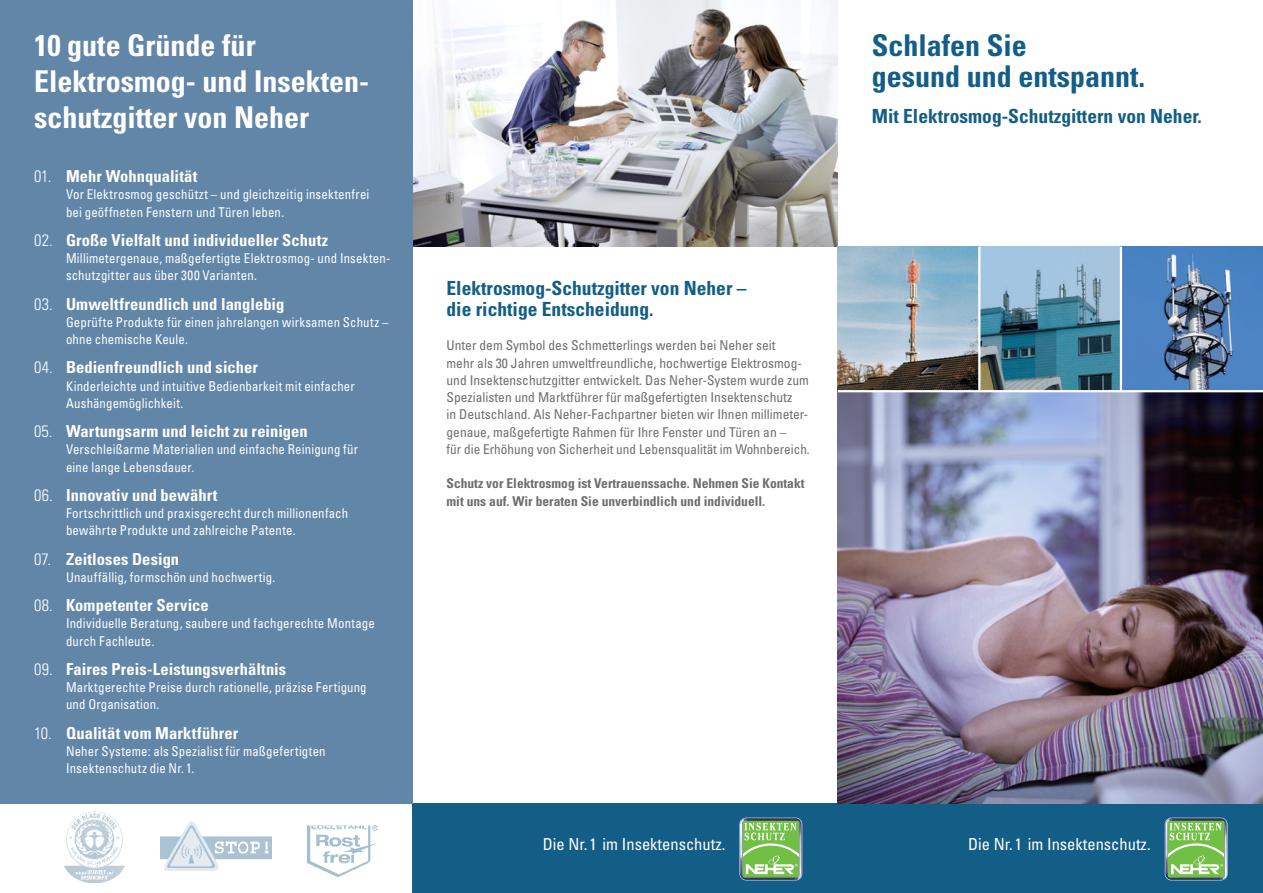
<style>
.page{position:relative;width:1263px;height:893px;background:#fff}
.page>*{position:absolute;margin:0;border:0;box-sizing:border-box;transform-origin:0 0}
.t1{font:700 condensed 30px/36px "Univers LT Std";color:#fff}
.t2{font:700 condensed 30px/31.5px "Univers LT Std";color:#135e86}
.t3{font:700 condensed 19.5px/21px "Univers LT Std";color:#135e86}
.t4{font:700 condensed 16.5px "Univers LT Std";letter-spacing:.005em;color:#fff}
.t5{font:condensed 16.5px "Univers LT Std";color:#fff}
.t6{font:condensed 13.5px/17.2px "Univers LT Std";letter-spacing:.015em;color:#fff;scale:.95 1}
.t7{font:condensed 13.5px/17.2px "Univers LT Std";color:#6c6d70}
.t8{font:700 condensed 13.5px/17.2px "Univers LT Std";color:#6c6d70}
.s1{font-weight:300}
</style>
<div class="page">
<div style="left:838px;top:804px;width:425px;height:89px;background:#135e86"></div>
<svg style="left:1165px;top:818px;width:62px;height:62px;background:#8bbf74"></svg>
<div style="left:412px;top:804px;width:426px;height:89px;background:#135e86"></div>
<svg style="left:740px;top:818px;width:62px;height:62px;background:#8bbe74"></svg>
<img style="left:412px;top:0;width:426px;height:247px">
<div style="left:0;top:0;width:412px;height:804px;background:#6286a8"></div>
<img style="left:838px;top:392px;width:425px;height:412px">
<img style="left:980px;top:247px;width:140px;height:143px">
<svg style="left:838px;top:247px;width:140px;height:143px;background:#92a4b0"></svg>
<img style="left:161px;top:822px;width:111px;height:48px">
<img style="left:308px;top:825px;width:69px;height:53px">
<img style="left:64px;top:811px;width:61px;height:71px">
<svg style="left:1122px;top:247px;width:141px;height:143px;background:#537eb1"></svg>
<h1 class="t1" style="left:34px;top:27px;width:336px">10 gute Gründe für<br>Elektrosmog- und Insekten&shy;schutzgitter von Neher</h1>
<h1 class="t2" style="left:872px;top:29px;width:275px">Schlafen Sie<br>gesund und entspannt.</h1>
<h2 class="t3" style="left:872px;top:106px;width:332px">Mit Elektrosmog-Schutzgittern von Neher.</h2>
<p class="t4" style="left:34px;top:166px;width:165px"><span class="s1">01.</span> Mehr Wohnqualität</p>
<p class="t6" style="left:66px;top:186px;width:321px">Vor Elektrosmog geschützt – und gleichzeitig insektenfrei bei geöffneten Fenstern und Türen leben.</p>
<p class="t4" style="left:34px;top:230px;width:296px"><span class="s1">02.</span> Große Vielfalt und individueller Schutz</p>
<p class="t6" style="left:66px;top:249px;width:343px">Millimetergenaue, maßgefertigte Elektrosmog- und Insekten&shy;schutzgitter aus über 300 Varianten.</p>
<p class="t4" style="left:34px;top:294px;width:252px"><span class="s1">03.</span> Umweltfreundlich und langlebig</p>
<p class="t6" style="left:66px;top:313px;width:341px">Geprüfte Produkte für einen jahrelangen wirksamen Schutz – ohne chemische Keule.</p>
<p class="t4" style="left:34px;top:357px;width:225px"><span class="s1">04.</span> Bedienfreundlich und sicher</p>
<p class="t6" style="left:66px;top:377px;width:305px">Kinderleichte und intuitive Bedienbarkeit mit einfacher<br>Aushängemöglichkeit.</p>
<p class="t4" style="left:34px;top:421px;width:275px"><span class="s1">05.</span> Wartungsarm und leicht zu reinigen</p>
<p class="t6" style="left:66px;top:441px;width:309px">Verschleißarme Materialien und einfache Reinigung für eine lange Lebensdauer.</p>
<p class="t4" style="left:34px;top:485px;width:185px"><span class="s1">06.</span> Innovativ und bewährt</p>
<p class="t6" style="left:66px;top:504px;width:298px">Fortschrittlich und praxisgerecht durch millionenfach bewährte Produkte und zahlreiche Patente.</p>
<p class="t4" style="left:34px;top:549px;width:147px"><span class="s1">07.</span> Zeitloses Design</p>
<p class="t6" style="left:66px;top:568px;width:222px">Unauffällig, formschön und hochwertig.</p>
<p class="t4" style="left:34px;top:595px;width:176px"><span class="s1">08.</span> Kompetenter Service</p>
<p class="t6" style="left:66px;top:615px;width:327px">Individuelle Beratung, saubere und fachgerechte Montage durch Fachleute.</p>
<p class="t4" style="left:34px;top:659px;width:254px"><span class="s1">09.</span> Faires Preis-Leistungsverhältnis</p>
<p class="t6" style="left:66px;top:678px;width:318px">Marktgerechte Preise durch rationelle, präzise Fertigung und Organisation.</p>
<p class="t4" style="left:34px;top:723px;width:206px"><span class="s1">10.</span> Qualität vom Marktführer</p>
<p class="t6" style="left:66px;top:742px;width:275px">Neher Systeme: als Spezialist für maßgefertigten<br>Insektenschutz die Nr. 1.</p>
<h2 class="t3" style="left:446px;top:277px;width:302px">Elektrosmog-Schutzgitter von Neher – die richtige Entscheidung.</h2>
<p class="t7" style="left:446px;top:337px;width:365px">Unter dem Symbol des Schmetterlings werden bei Neher seit<br>mehr als 30 Jahren umweltfreundliche, hochwertige Elektrosmog&shy;und Insektenschutzgitter entwickelt. Das Neher-System wurde zum Spezialisten und Marktführer für maßgefertigten Insektenschutz<br>in Deutschland. Als Neher-Fachpartner bieten wir Ihnen millimeter&shy;genaue, maßgefertigte Rahmen für Ihre Fenster und Türen an –<br>für die Erhöhung von Sicherheit und Lebensqualität im Wohnbereich.</p>
<p class="t8" style="left:446px;top:475px;width:359px">Schutz vor Elektrosmog ist Vertrauenssache. Nehmen Sie Kontakt mit uns auf. Wir beraten Sie unverbindlich und individuell.</p>
<p class="t5" style="left:543px;top:834px;width:184px">Die Nr. 1 im Insektenschutz.</p>
<p class="t5" style="left:968px;top:834px;width:184px">Die Nr. 1 im Insektenschutz.</p>
</div>
